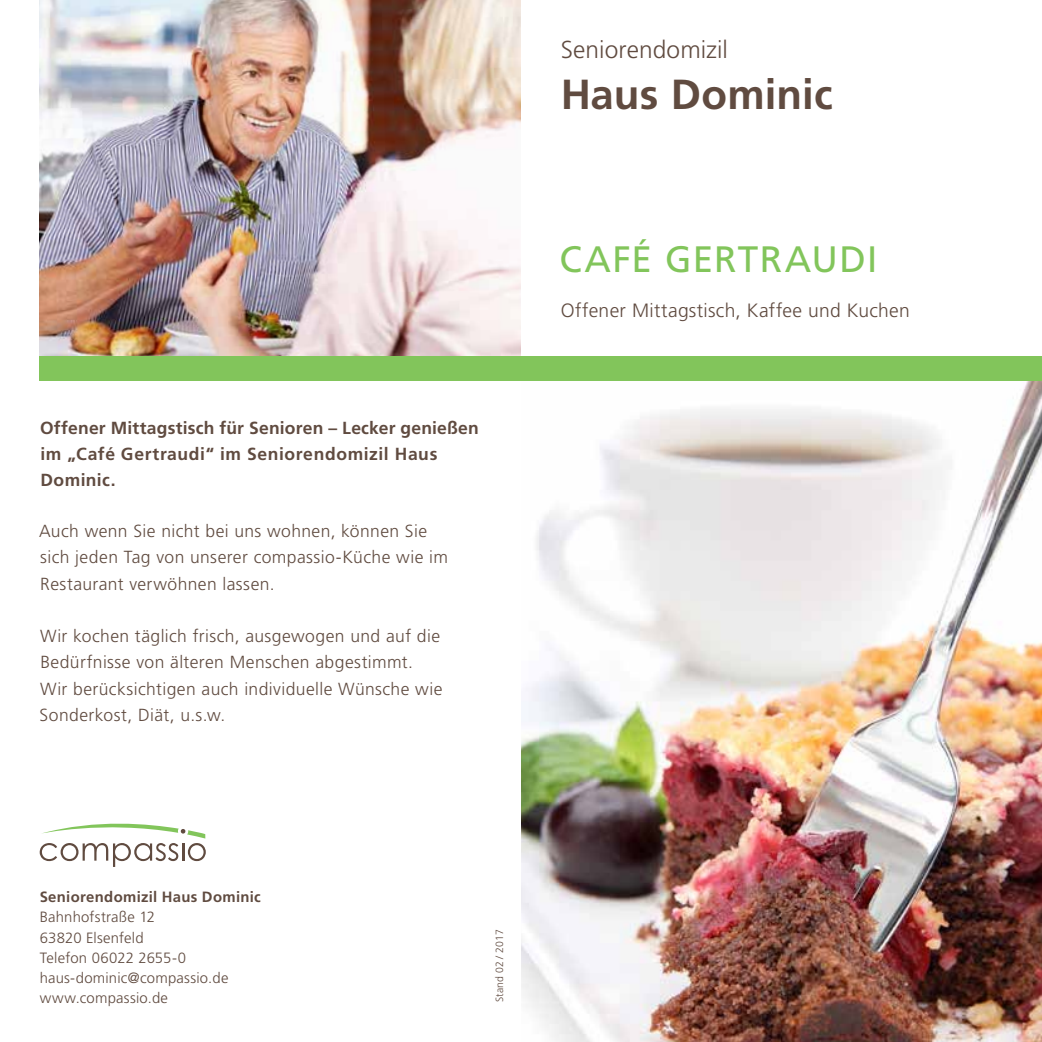
<style>
.page{position:relative;width:1042px;height:1042px;background:#fff}
.page>*{position:absolute;margin:0;border:0;box-sizing:border-box;transform-origin:0 0}
.t1{font:700 42px "Frutiger LT Std";color:#604b40}
.t2{font:36.75px "Frutiger LT Std";letter-spacing:.03em;color:#82c55b}
.t3{font:300 24.5px "Frutiger LT Std";letter-spacing:.005em;color:#604b40}
.t4{font:300 19.25px "Frutiger LT Std";letter-spacing:.015em;color:#604b40}
.t5{font:300 17.5px/26.2px "Frutiger LT Std";letter-spacing:.025em;color:#604b40}
.t6{font:700 17.5px/26.2px "Frutiger LT Std";letter-spacing:.02em;color:#604b40}
.t7{font:300 14.88px/20.1px "Frutiger LT Std";letter-spacing:.015em;color:#604b40}
.t8{font:700 14.88px "Frutiger LT Std";letter-spacing:.02em;color:#604b40}
.t9{font:300 10.5px "Frutiger LT Std";color:#604b40}
</style>
<div class="page">
<img style="left:40px;top:0;width:481px;height:356px">
<img style="left:521px;top:381px;width:521px;height:661px">
<div style="left:40px;top:356px;width:1002px;height:25px;background:#82c55b"></div>
<svg style="left:40px;top:823px;width:166px;height:44px"></svg>
<p class="t6" style="left:40px;top:415px;width:440px">Offener Mittagstisch für Senioren – Lecker genießen im „Café Gertraudi“ im Seniorendomizil Haus<br>Dominic.</p>
<p class="t5" style="left:39px;top:518px;width:410px">Auch wenn Sie nicht bei uns wohnen, können Sie sich jeden Tag von unserer compassio-Küche wie im<br>Restaurant verwöhnen lassen.</p>
<p class="t5" style="left:40px;top:623px;width:404px">Wir kochen täglich frisch, ausgewogen und auf die Bedürfnisse von älteren Menschen abgestimmt.<br>Wir berücksichtigen auch individuelle Wünsche wie Sonderkost, Diät, u.s.w.</p>
<h3 class="t3" style="left:561px;top:36px;width:169px">Seniorendomizil</h3>
<h1 class="t1" style="left:561px;top:70px;width:273px">Haus Dominic</h1>
<h2 class="t2" style="left:559px;top:237px;width:319px">CAFÉ GERTRAUDI</h2>
<p class="t4" style="left:561px;top:299px;width:351px">Offener Mittagstisch, Kaffee und Kuchen</p>
<p class="t8" style="left:40px;top:888px;width:223px">Seniorendomizil Haus Dominic</p>
<p class="t7" style="left:40px;top:907px;width:190px">Bahnhofstraße 12<br>63820 Elsenfeld<br>Telefon 06022 2655-0 haus-dominic@compassio.de www.compassio.de</p>
<p class="t9" style="left:494px;top:1002px;width:74px;rotate:-90deg">Stand 02 / 2017</p>
</div>
